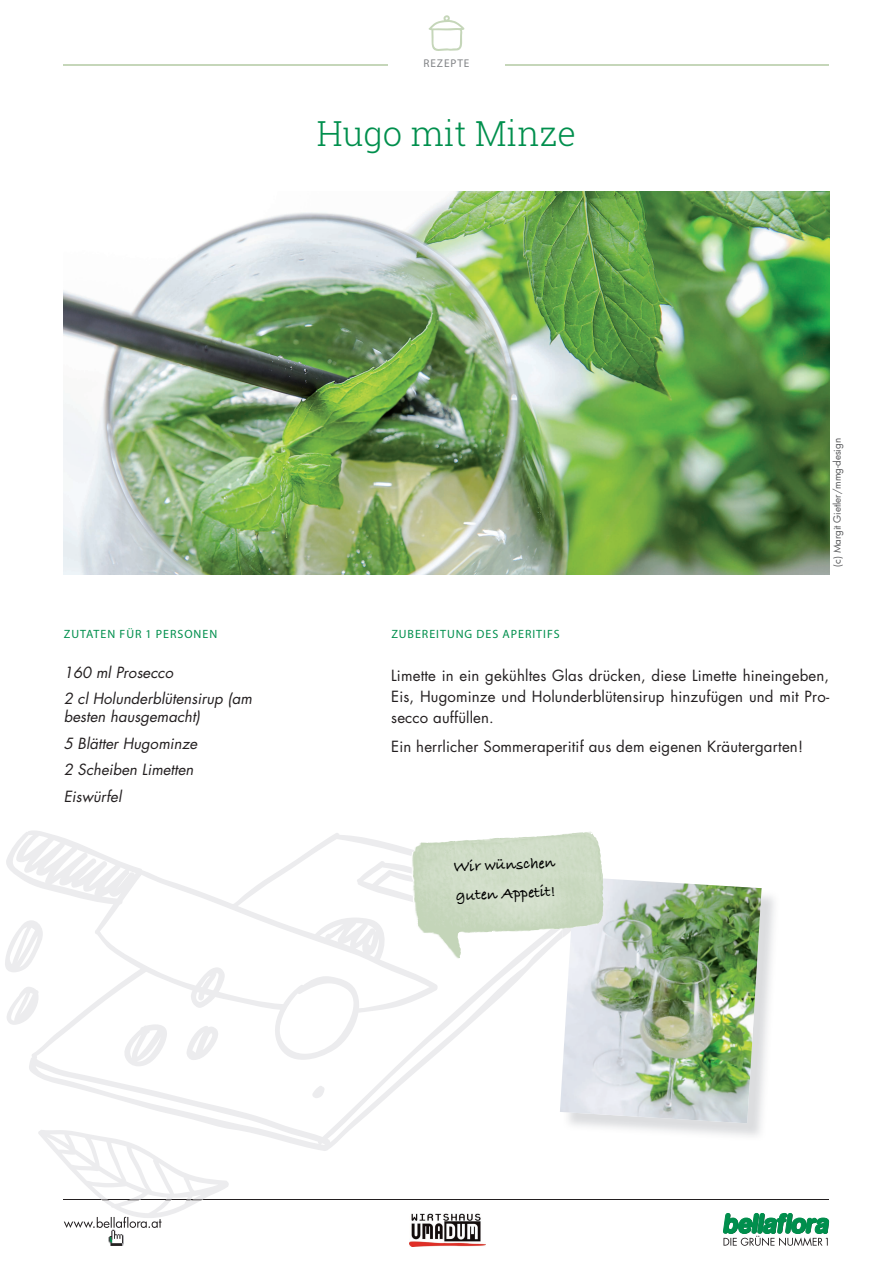
<style>
.page{position:relative;width:893px;height:1263px;background:#fff}
.page>*{position:absolute;margin:0;border:0;box-sizing:border-box;transform-origin:0 0}
.t1{font:300 34.5px "Roboto Slab";color:#008f4d}
.t2{font:700 15.9px/28.7px "Bradley Hand ITCTT";color:#000}
.t3{font:15px/21px "Futura Std";letter-spacing:.01em;color:#231f20;text-align:justify}
.t4{font:italic 15px/26.5px "Futura Std";color:#231f20}
.t5{font:12px "Myriad Pro";letter-spacing:.08em;color:#008f4d}
.t6{font:11.25px "Myriad Pro";letter-spacing:.08em;color:#808285}
.t7{font:9.75px "Futura";color:#57585a}
</style>
<div class="page">
<hr style="left:64px;top:64px;width:765px;height:1px;background:#c5d6b9">
<hr style="left:64px;top:1200px;width:765px;height:1px;background:#231f20">
<svg style="left:723px;top:1213px;width:106px;height:33px"></svg>
<div style="left:388px;top:59px;width:117px;height:19px;background:#fff"></div>
<svg style="left:428px;top:15px;width:36px;height:36px"></svg>
<img style="left:409px;top:1213px;width:77px;height:33px">
<svg style="left:6px;top:830px;width:554px;height:321px"></svg>
<svg style="left:121px;top:1024px;width:47px;height:42px"></svg>
<svg style="left:186px;top:1026px;width:39px;height:34px"></svg>
<svg style="left:356px;top:861px;width:55px;height:54px"></svg>
<svg style="left:312px;top:1086px;width:13px;height:12px"></svg>
<svg style="left:38px;top:1130px;width:191px;height:116px"></svg>
<svg style="left:6px;top:987px;width:34px;height:38px"></svg>
<svg style="left:5px;top:920px;width:39px;height:52px"></svg>
<img style="left:64px;top:191px;width:765px;height:383px">
<img style="left:560px;top:877px;width:202px;height:246px">
<img style="left:411px;top:831px;width:178px;height:91px">
<p class="t6" style="left:424px;top:57px;width:47px">REZEPTE</p>
<h1 class="t1" style="left:317px;top:109px;width:261px">Hugo mit Minze</h1>
<p class="t5" style="left:64px;top:627px;width:155px">ZUTATEN FÜR 1 PERSONEN</p>
<p class="t4" style="left:64px;top:659px;width:190px">160 ml Prosecco<br>2 cl Holunderblütensirup (am</p>
<p class="t4" style="left:64px;top:703px;width:138px">besten hausgemacht)<br>5 Blätter Hugominze<br>2 Scheiben Limetten<br>Eiswürfel</p>
<p class="t7" style="left:831px;top:567px;width:130px;rotate:-90deg">(c) Margit Gietler/mmg-design</p>
<p class="t5" style="left:391px;top:627px;width:170px">ZUBEREITUNG DES APERITIFS</p>
<p class="t3" style="left:391px;top:665px;width:439px">Limette in ein gekühltes Glas drücken, diese Limette hineingeben, Eis, Hugominze und Holunderblütensirup hinzufügen und mit Pro&shy;secco auffüllen.</p>
<p class="t3" style="left:391px;top:736px;width:413px">Ein herrlicher Sommeraperitif aus dem eigenen Kräutergarten!</p>
<p class="t2" style="left:453px;top:851px;width:103px;rotate:-2deg">Wir wünschen guten Appetit!</p>
</div>
